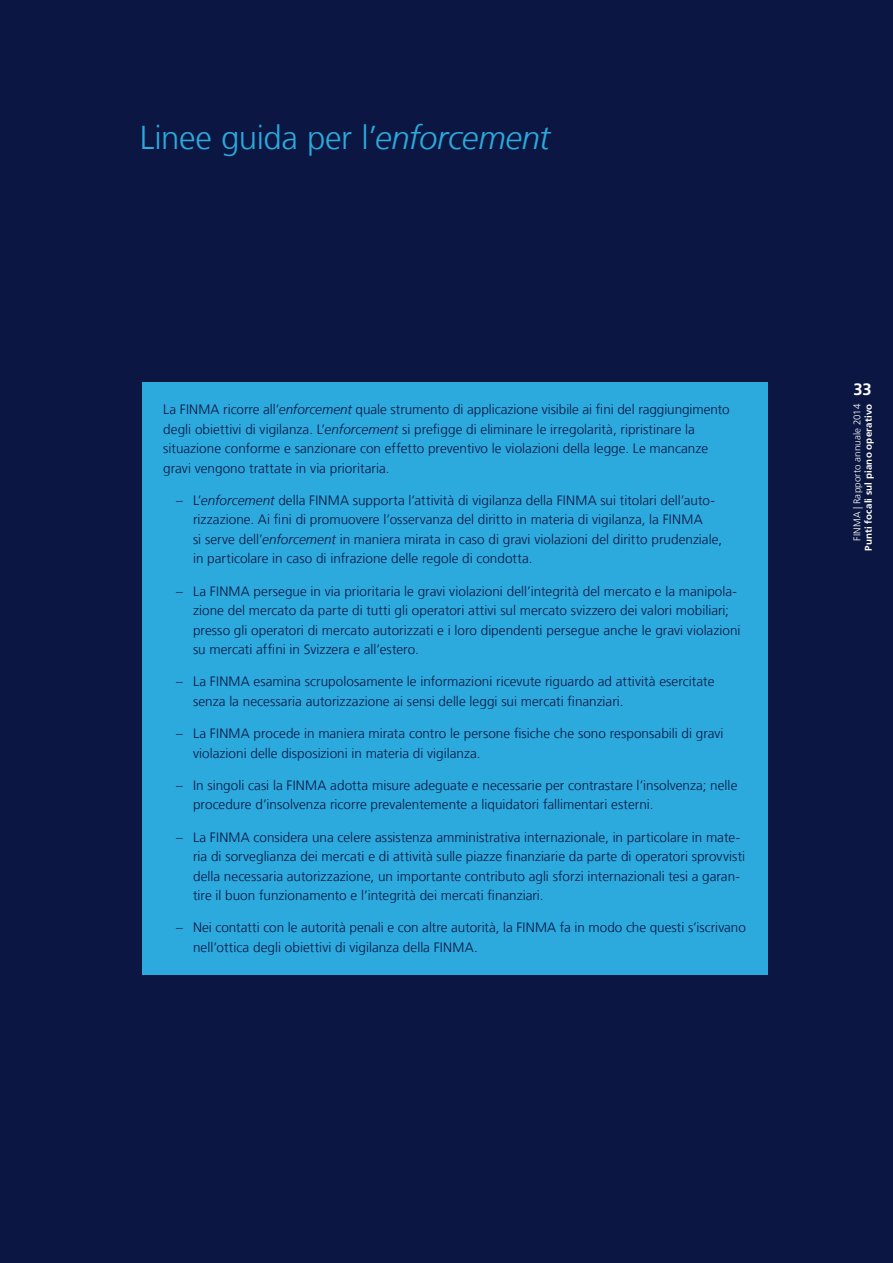
<style>
.page{position:relative;width:893px;height:1263px;background:#0b1742}
.page>*{position:absolute;margin:0;border:0;box-sizing:border-box;transform-origin:0 0}
.t1{font:300 33px "Frutiger LT Com";letter-spacing:-.015em;color:#2ca9dd}
.t2{font:700 16.5px "Frutiger LT Com";color:#fff}
.t3{font:300 13.5px/19.5px "Frutiger LT Com";color:#0b1742}
.t4{font:700 9.75px "Frutiger LT Com";letter-spacing:.015em;color:#fff}
.t5{font:300 9.75px "Frutiger LT Com";letter-spacing:.015em;color:#fff}
.s1{font-style:italic}
</style>
<div class="page">
<div style="left:142px;top:383px;width:626px;height:592px;background:#2ca9dd"></div>
<h1 class="t1" style="left:140px;top:118px;width:412px">Linee guida per l’<span class="s1">enforcement</span></h1>
<p class="t3" style="left:163px;top:400px;width:568px">La FINMA ricorre all’<span class="s1">enforcement</span> quale strumento di applicazione visibile ai fini del raggiungimento degli obiettivi di vigilanza. L’<span class="s1">enforcement</span> si prefigge di eliminare le irregolarità, ripristinare la situazione conforme e sanzionare con effetto preventivo le violazioni della legge. Le mancanze gravi vengono trattate in via prioritaria.</p>
<p class="t3" style="left:193px;top:490px;width:530px;text-indent:-17px">– L’<span class="s1">enforcement</span> della FINMA supporta l’attività di vigilanza della FINMA sui titolari dell’auto&shy;rizzazione. Ai fini di promuovere l’osservanza del diritto in materia di vigilanza, la FINMA<br>si serve dell’<span class="s1">enforcement</span> in maniera mirata in caso di gravi violazioni del diritto prudenziale, in particolare in caso di infrazione delle regole di condotta.</p>
<p class="t3" style="left:193px;top:581px;width:549px;text-indent:-17px">– La FINMA persegue in via prioritaria le gravi violazioni dell’integrità del mercato e la manipola&shy;zione del mercato da parte di tutti gli operatori attivi sul mercato svizzero dei valori mobiliari; presso gli operatori di mercato autorizzati e i loro dipendenti persegue anche le gravi violazioni su mercati affini in Svizzera e all’estero.</p>
<p class="t3" style="left:193px;top:672px;width:523px;text-indent:-17px">– La FINMA esamina scrupolosamente le informazioni ricevute riguardo ad attività esercitate senza la necessaria autorizzazione ai sensi delle leggi sui mercati finanziari.</p>
<p class="t3" style="left:193px;top:724px;width:532px;text-indent:-17px">– La FINMA procede in maniera mirata contro le persone fisiche che sono responsabili di gravi violazioni delle disposizioni in materia di vigilanza.</p>
<p class="t3" style="left:193px;top:775px;width:546px;text-indent:-17px">– In singoli casi la FINMA adotta misure adeguate e necessarie per contrastare l’insolvenza; nelle procedure d’insolvenza ricorre prevalentemente a liquidatori fallimentari esterni.</p>
<p class="t3" style="left:193px;top:827px;width:554px;text-indent:-17px">– La FINMA considera una celere assistenza amministrativa internazionale, in particolare in mate&shy;ria di sorveglianza dei mercati e di attività sulle piazze finanziarie da parte di operatori sprovvisti della necessaria autorizzazione, un importante contributo agli sforzi internazionali tesi a garan&shy;tire il buon funzionamento e l’integrità dei mercati finanziari.</p>
<p class="t3" style="left:193px;top:918px;width:554px;text-indent:-17px">– Nei contatti con le autorità penali e con altre autorità, la FINMA fa in modo che questi s’iscrivano nell’ottica degli obiettivi di vigilanza della FINMA.</p>
<p class="t2" style="left:853px;top:380px;width:20px">33</p>
<p class="t5" style="left:851px;top:541px;width:139px;rotate:-90deg">FINMA | Rapporto annuale 2014</p>
<p class="t4" style="left:863px;top:551px;width:149px;rotate:-90deg">Punti focali sul piano operativo</p>
</div>
